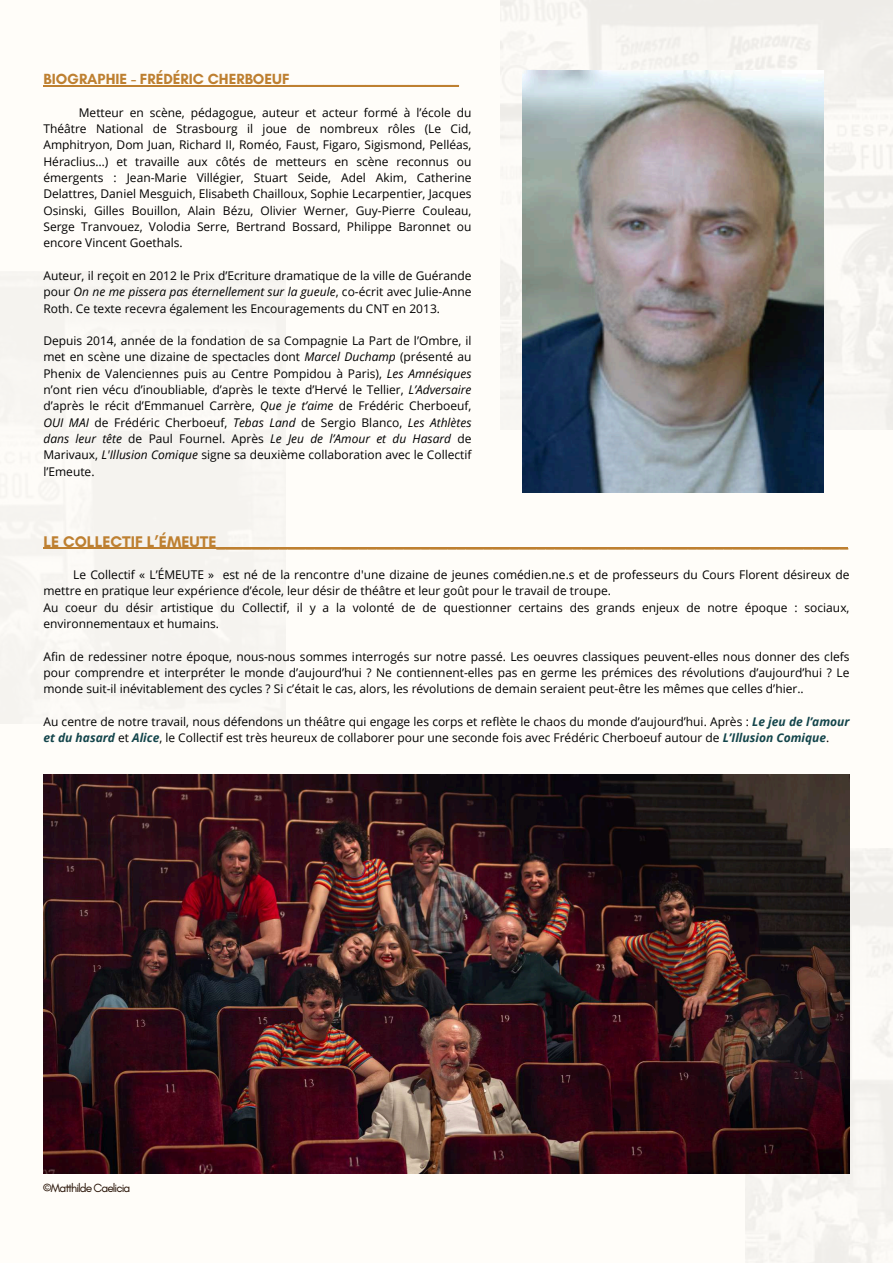
<style>
.page{position:relative;width:893px;height:1263px;background:#fff}
.page>*{position:absolute;margin:0;border:0;box-sizing:border-box;transform-origin:0 0}
.t1{font:700 15.75px "Glacial Indifference";color:#be8031}
.t2{font:700 15px "Glacial Indifference";color:#be8031}
.t3{font:12.08px "Glacial Indifference";letter-spacing:-.08em;color:#261104}
.t4{font:12px/16.3px "Open Sans";color:#000;text-align:justify}
.s1{font-style:italic}
.s2{font-weight:700;font-style:italic;color:#13454b}
</style>
<div class="page">
<div style="left:0;top:0;width:892px;height:1262px;background:#fffdf9"></div>
<img style="left:522px;top:70px;width:302px;height:422px">
<img style="left:745px;top:849px;width:148px;height:414px">
<hr style="left:43px;top:85px;width:416px;height:1px;background:#be8031">
<hr style="left:43px;top:548px;width:805px;height:1px;background:#be8031">
<img style="left:43px;top:775px;width:806px;height:398px">
<p class="t2" style="left:43px;top:70px;width:417px">BIOGRAPHIE - FRÉDÉRIC CHERBOEUF____________________</p>
<p class="t4" style="left:43px;top:104px;width:429px;text-indent:35px">Metteur en scène, pédagogue, auteur et acteur formé à l’école du Théâtre National de Strasbourg il joue de nombreux rôles (Le Cid, Amphitryon, Dom Juan, Richard II, Roméo, Faust, Figaro, Sigismond, Pelléas, Héraclius…) et travaille aux côtés de metteurs en scène reconnus ou émergents : Jean-Marie Villégier, Stuart Seide, Adel Akim, Catherine Delattres, Daniel Mesguich, Elisabeth Chailloux, Sophie Lecarpentier, Jacques Osinski, Gilles Bouillon, Alain Bézu, Olivier Werner, Guy-Pierre Couleau, Serge Tranvouez, Volodia Serre, Bertrand Bossard, Philippe Baronnet ou encore Vincent Goethals.</p>
<p class="t4" style="left:43px;top:267px;width:429px">Auteur, il reçoit en 2012 le Prix d’Ecriture dramatique de la ville de Guérande pour <span class="s1">On ne me pissera pas éternellement sur la gueule</span>, co-écrit avec Julie-Anne Roth. Ce texte recevra également les Encouragements du CNT en 2013.</p>
<p class="t4" style="left:43px;top:332px;width:429px">Depuis 2014, année de la fondation de sa Compagnie La Part de l’Ombre, il met en scène une dizaine de spectacles dont <span class="s1">Marcel Duchamp</span> (présenté au Phenix de Valenciennes puis au Centre Pompidou à Paris), <span class="s1">Les Amnésiques </span>n’ont rien vécu d’inoubliable, d’après le texte d’Hervé le Tellier, <span class="s1">L’Adversaire </span>d’après le récit d’Emmanuel Carrère, <span class="s1">Que je t’aime</span> de Frédéric Cherboeuf, <span class="s1">OUI MAI</span> de Frédéric Cherboeuf, <span class="s1">Tebas Land</span> de Sergio Blanco, <span class="s1">Les Athlètes dans leur tête</span> de Paul Fournel. Après <span class="s1">Le Jeu de l’Amour et du Hasard</span> de Marivaux, <span class="s1">L'Illusion Comique</span> signe sa deuxième collaboration avec le Collectif l’Emeute.</p>
<h1 class="t1" style="left:43px;top:532px;width:806px">LE COLLECTIF L’ÉMEUTE_______________________________________________________________________</h1>
<p class="t4" style="left:43px;top:566px;width:807px;text-align:left;text-indent:30px">Le Collectif « L’ÉMEUTE » est né de la rencontre d'une dizaine de jeunes comédien.ne.s et de professeurs du Cours Florent désireux de mettre en pratique leur expérience d’école, leur désir de théâtre et leur goût pour le travail de troupe.<br>Au coeur du désir artistique du Collectif, il y a la volonté de de questionner certains des grands enjeux de notre époque : sociaux, environnementaux et humains.</p>
<p class="t4" style="left:43px;top:648px;width:807px">Afin de redessiner notre époque, nous-nous sommes interrogés sur notre passé. Les oeuvres classiques peuvent-elles nous donner des clefs pour comprendre et interpréter le monde d’aujourd’hui ? Ne contiennent-elles pas en germe les prémices des révolutions d’aujourd’hui ? Le monde suit-il inévitablement des cycles ? Si c’était le cas, alors, les révolutions de demain seraient peut-être les mêmes que celles d’hier..</p>
<p class="t4" style="left:43px;top:713px;width:807px">Au centre de notre travail, nous défendons un théâtre qui engage les corps et reflète le chaos du monde d’aujourd’hui. Après : <span class="s2">Le jeu de l’amour et du hasard</span> et <span class="s2">Alice</span>, le Collectif est très heureux de collaborer pour une seconde fois avec Frédéric Cherboeuf autour de <span class="s2">L’Illusion Comique</span>.</p>
<p class="t3" style="left:43px;top:1180px;width:89px">©Matthilde Caelicia</p>
</div>
